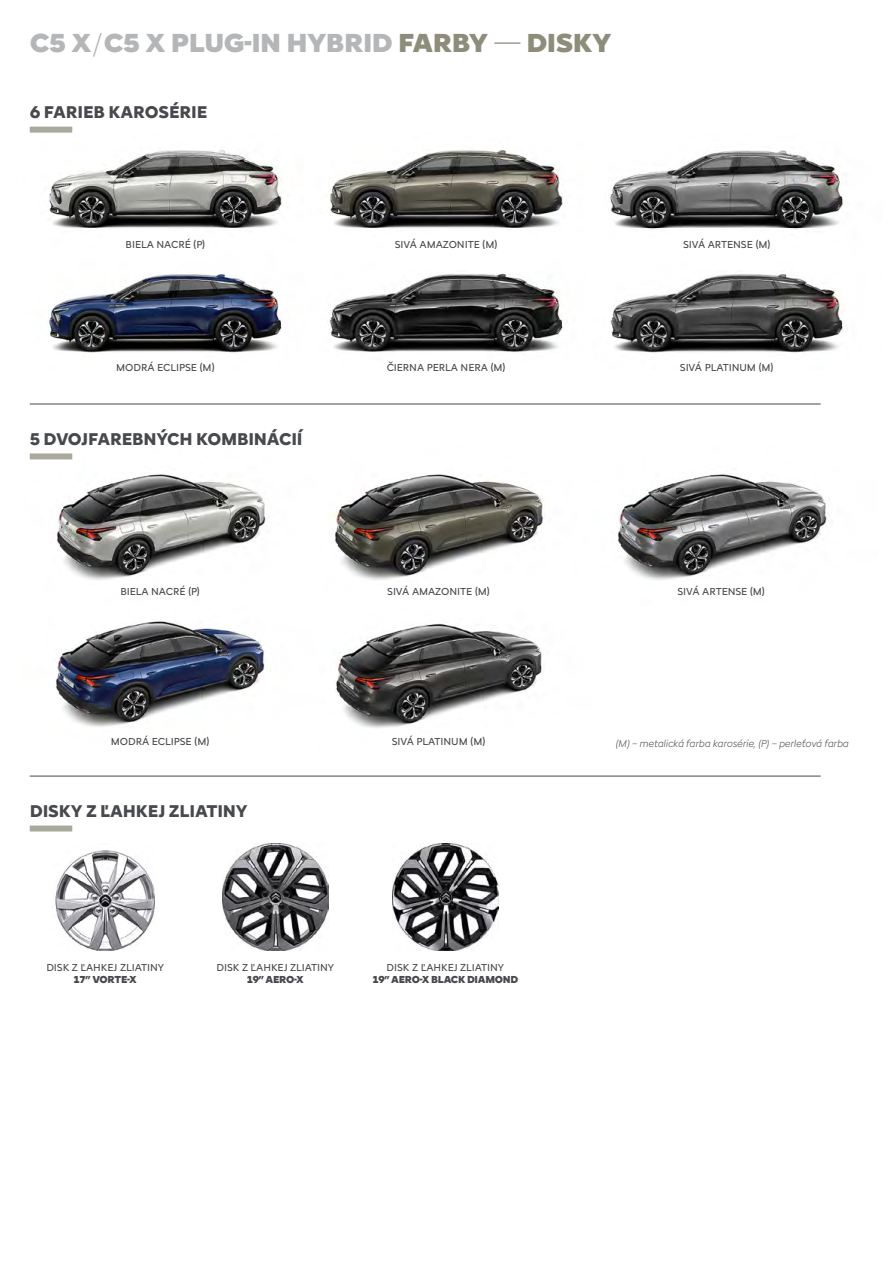
<style>
.page{position:relative;width:893px;height:1263px;background:#fff}
.page>*{position:absolute;margin:0;border:0;box-sizing:border-box;transform-origin:0 0}
.t1{font:900 27px "Citroen Type";letter-spacing:-.02em;color:#b5b6b8;scale:1.04 1}
.t2{font:700 17.7px "Citroen Type";letter-spacing:-.01em;color:#47494d}
.t3{font:10.5px "Citroen Type";letter-spacing:-.01em;color:#47494d}
.t4{font:italic 300 10.5px "Citroen Type";letter-spacing:-.005em;color:#47494d}
.t5{font:900 10.5px "Citroen Type";letter-spacing:-.025em;color:#47494d}
.s1{font-weight:300}
.s2{color:#8e8d7b}
.s3{font-weight:300;color:#8e8d7b}
</style>
<div class="page">
<img style="left:329px;top:273px;width:237px;height:79px">
<img style="left:49px;top:274px;width:233px;height:79px">
<img style="left:610px;top:274px;width:233px;height:79px">
<div style="left:30px;top:127px;width:42px;height:6px;background:#aaaa9c"></div>
<img style="left:49px;top:149px;width:514px;height:79px">
<img style="left:610px;top:150px;width:233px;height:80px">
<img style="left:336px;top:623px;width:206px;height:105px">
<img style="left:55px;top:621px;width:211px;height:106px">
<img style="left:618px;top:474px;width:210px;height:106px">
<img style="left:332px;top:474px;width:213px;height:106px">
<img style="left:29px;top:453px;width:237px;height:127px">
<div style="left:30px;top:453px;width:42px;height:6px;background:#aaaa9c"></div>
<div style="left:30px;top:825px;width:42px;height:6px;background:#aaaa9c"></div>
<img style="left:392px;top:844px;width:107px;height:106px">
<img style="left:222px;top:843px;width:107px;height:107px">
<img style="left:55px;top:850px;width:100px;height:100px">
<hr style="left:30px;top:404px;width:791px;height:1px;background:#47494d">
<hr style="left:30px;top:776px;width:791px;height:1px;background:#47494d">
<h1 class="t1" style="left:30px;top:22px;width:561px">C5 X<span class="s1">/</span>C5 X PLUG-IN HYBRID <span class="s2">FARBY</span> <span class="s3">—</span> <span class="s2">DISKY</span></h1>
<h2 class="t2" style="left:30px;top:99px;width:179px">6 FARIEB KAROSÉRIE</h2>
<p class="t3" style="left:126px;top:237px;width:81px">BIELA NACRÉ (P)</p>
<p class="t3" style="left:395px;top:237px;width:104px">SIVÁ AMAZONITE (M)</p>
<p class="t3" style="left:683px;top:237px;width:89px">SIVÁ ARTENSE (M)</p>
<p class="t3" style="left:116px;top:360px;width:100px">MODRÁ ECLIPSE (M)</p>
<p class="t3" style="left:387px;top:360px;width:120px">ČIERNA PERLA NERA (M)</p>
<p class="t3" style="left:680px;top:360px;width:95px">SIVÁ PLATINUM (M)</p>
<h2 class="t2" style="left:30px;top:425px;width:274px">5 DVOJFAREBNÝCH KOMBINÁCIÍ</h2>
<p class="t3" style="left:120px;top:584px;width:81px">BIELA NACRÉ (P)</p>
<p class="t3" style="left:111px;top:733px;width:100px">MODRÁ ECLIPSE (M)</p>
<h2 class="t2" style="left:30px;top:798px;width:219px">DISKY Z ĽAHKEJ ZLIATINY</h2>
<p class="t3" style="left:387px;top:584px;width:104px">SIVÁ AMAZONITE (M)</p>
<p class="t3" style="left:392px;top:733px;width:95px">SIVÁ PLATINUM (M)</p>
<p class="t3" style="left:46px;top:959px;width:119px">DISK Z ĽAHKEJ ZLIATINY</p>
<p class="t5" style="left:74px;top:971px;width:65px">17” VORTE-X</p>
<p class="t3" style="left:216px;top:959px;width:119px">DISK Z ĽAHKEJ ZLIATINY</p>
<p class="t5" style="left:247px;top:971px;width:59px">19” AERO-X</p>
<p class="t3" style="left:387px;top:959px;width:119px">DISK Z ĽAHKEJ ZLIATINY</p>
<p class="t5" style="left:372px;top:971px;width:147px">19” AERO-X BLACK DIAMOND</p>
<p class="t3" style="left:677px;top:584px;width:89px">SIVÁ ARTENSE (M)</p>
<p class="t4" style="left:615px;top:735px;width:235px">(M) – metalická farba karosérie, (P) – perleťová farba</p>
</div>
